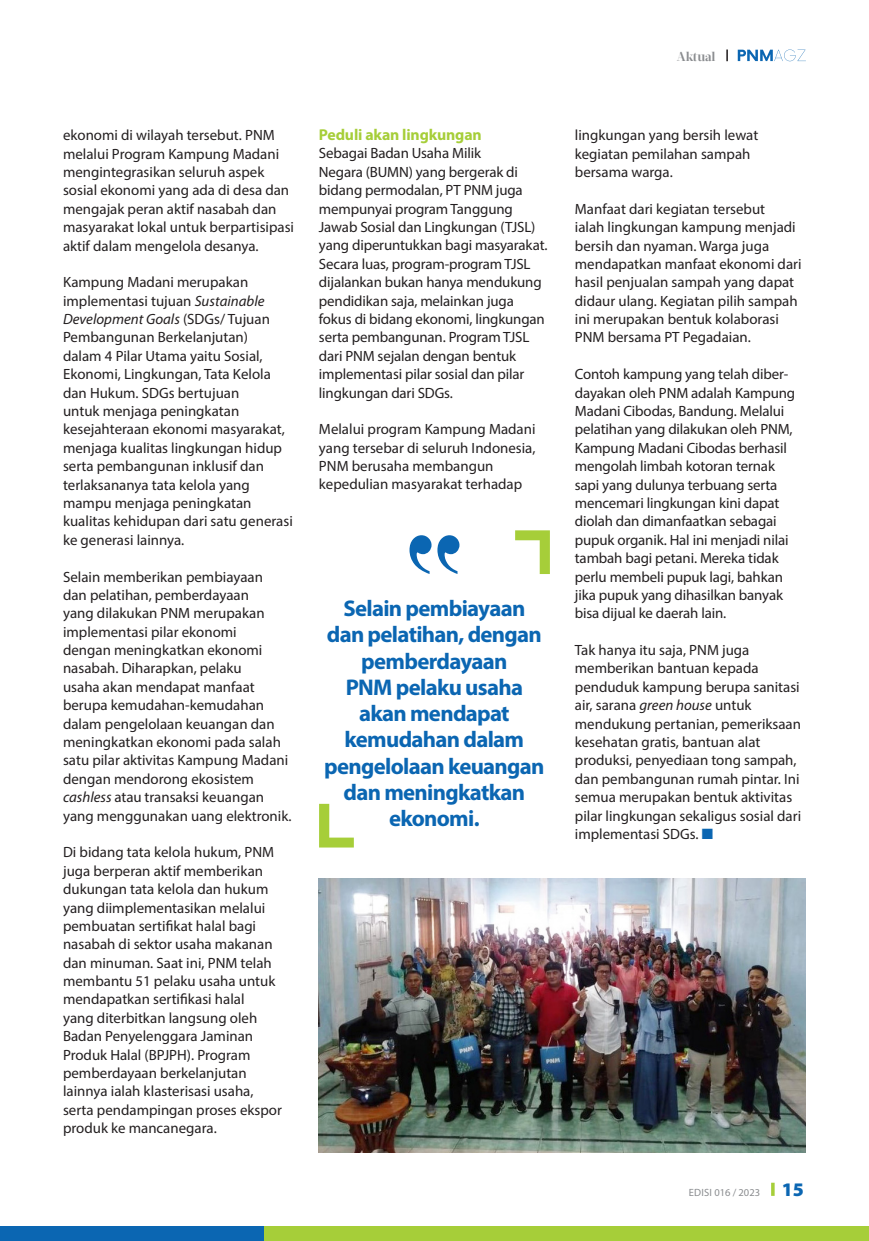
<style>
.page{position:relative;width:869px;height:1241px;background:#fff}
.page>*{position:absolute;margin:0;border:0;box-sizing:border-box;transform-origin:0 0}
.t1{font:700 22.75px/26.2px "Myriad Pro";letter-spacing:-.03em;color:#0b66b2;text-align:center}
.t2{font:900 19.25px "Myriad Pro";color:#0b66b2}
.t3{font:700 15.75px "Myriad Pro";letter-spacing:-.01em;color:#a6ce39}
.t4{font:14.88px/18.4px "Myriad Pro";color:#231f20}
.t5{font:700 12.6px "Acta Display W04";letter-spacing:-.02em;color:#8a8c8f}
.t6{font:10.5px "Myriad Pro";color:#8a8c8f}
.s1{font-style:italic}
.s2{color:#0b66b2}
</style>
<div class="page">
<img style="left:319px;top:878px;width:486px;height:274px">
<svg style="left:409px;top:535px;width:50px;height:39px"></svg>
<svg style="left:319px;top:803px;width:34px;height:44px"></svg>
<svg style="left:515px;top:530px;width:34px;height:44px"></svg>
<div style="left:0;top:1225px;width:264px;height:15px;background:#0b66b2"></div>
<svg style="left:771px;top:1182px;width:3px;height:13px"></svg>
<svg style="left:726px;top:49px;width:1px;height:12px"></svg>
<svg style="left:737px;top:49px;width:68px;height:12px"></svg>
<div style="left:264px;top:1225px;width:604px;height:15px;background:#a6ce39"></div>
<p class="t5" style="left:676px;top:49px;width:40px">Aktual</p>
<p class="t4" style="left:63px;top:126px;width:232px">ekonomi di wilayah tersebut. PNM melalui Program Kampung Madani mengintegrasikan seluruh aspek sosial ekonomi yang ada di desa dan mengajak peran aktif nasabah dan masyarakat lokal untuk berpartisipasi aktif dalam mengelola desanya.</p>
<p class="t4" style="left:63px;top:273px;width:231px">Kampung Madani merupakan implementasi tujuan <span class="s1">Sustainable<br>Development Goals</span> (SDGs/ Tujuan<br>Pembangunan Berkelanjutan)<br>dalam 4 Pilar Utama yaitu Sosial,<br>Ekonomi, Lingkungan, Tata Kelola dan Hukum. SDGs bertujuan<br>untuk menjaga peningkatan kesejahteraan ekonomi masyarakat, menjaga kualitas lingkungan hidup serta pembangunan inklusif dan terlaksananya tata kelola yang mampu menjaga peningkatan kualitas kehidupan dari satu generasi ke generasi lainnya.</p>
<p class="t4" style="left:63px;top:567px;width:230px">Selain memberikan pembiayaan<br>dan pelatihan, pemberdayaan<br>yang dilakukan PNM merupakan implementasi pilar ekonomi<br>dengan meningkatkan ekonomi nasabah. Diharapkan, pelaku<br>usaha akan mendapat manfaat berupa kemudahan-kemudahan dalam pengelolaan keuangan dan meningkatkan ekonomi pada salah satu pilar aktivitas Kampung Madani dengan mendorong ekosistem <span class="s1">cashless</span> atau transaksi keuangan yang menggunakan uang elektronik.</p>
<p class="t4" style="left:63px;top:842px;width:220px">Di bidang tata kelola hukum, PNM juga berperan aktif memberikan dukungan tata kelola dan hukum yang diimplementasikan melalui pembuatan sertifikat halal bagi nasabah di sektor usaha makanan dan minuman. Saat ini, PNM telah membantu 51 pelaku usaha untuk mendapatkan sertifikasi halal<br>yang diterbitkan langsung oleh<br>Badan Penyelenggara Jaminan<br>Produk Halal (BPJPH). Program pemberdayaan berkelanjutan lainnya ialah klasterisasi usaha, serta pendampingan proses ekspor produk ke mancanegara.</p>
<p class="t3" style="left:319px;top:124px;width:164px">Peduli akan lingkungan</p>
<p class="t4" style="left:319px;top:144px;width:230px">Sebagai Badan Usaha Milik<br>Negara (BUMN) yang bergerak di bidang permodalan, PT PNM juga mempunyai program Tanggung<br>Jawab Sosial dan Lingkungan (TJSL) yang diperuntukkan bagi masyarakat.<br>Secara luas, program-program TJSL dijalankan bukan hanya mendukung pendidikan saja, melainkan juga fokus di bidang ekonomi, lingkungan serta pembangunan. Program TJSL dari PNM sejalan dengan bentuk implementasi pilar sosial dan pilar lingkungan dari SDGs.</p>
<p class="t4" style="left:319px;top:420px;width:218px">Melalui program Kampung Madani yang tersebar di seluruh Indonesia,<br>PNM berusaha membangun kepedulian masyarakat terhadap</p>
<p class="t1" style="left:324px;top:594px;width:222px">Selain pembiayaan dan pelatihan, dengan pemberdayaan<br>PNM pelaku usaha akan mendapat kemudahan dalam pengelolaan keuangan dan meningkatkan ekonomi.</p>
<p class="t4" style="left:574px;top:126px;width:185px">lingkungan yang bersih lewat kegiatan pemilahan sampah bersama warga.</p>
<p class="t4" style="left:574px;top:199px;width:228px">Manfaat dari kegiatan tersebut<br>ialah lingkungan kampung menjadi bersih dan nyaman. Warga juga mendapatkan manfaat ekonomi dari hasil penjualan sampah yang dapat didaur ulang. Kegiatan pilih sampah ini merupakan bentuk kolaborasi<br>PNM bersama PT Pegadaian.</p>
<p class="t4" style="left:574px;top:365px;width:222px">Contoh kampung yang telah diber&shy;dayakan oleh PNM adalah Kampung Madani Cibodas, Bandung. Melalui pelatihan yang dilakukan oleh PNM, Kampung Madani Cibodas berhasil mengolah limbah kotoran ternak sapi yang dulunya terbuang serta mencemari lingkungan kini dapat diolah dan dimanfaatkan sebagai pupuk organik. Hal ini menjadi nilai tambah bagi petani. Mereka tidak perlu membeli pupuk lagi, bahkan jika pupuk yang dihasilkan banyak bisa dijual ke daerah lain.</p>
<p class="t4" style="left:574px;top:640px;width:228px">Tak hanya itu saja, PNM juga memberikan bantuan kepada penduduk kampung berupa sanitasi air, sarana <span class="s1">green house</span> untuk mendukung pertanian, pemeriksaan kesehatan gratis, bantuan alat produksi, penyediaan tong sampah, dan pembangunan rumah pintar. Ini semua merupakan bentuk aktivitas pilar lingkungan sekaligus sosial dari implementasi SDGs. <span class="s2">■</span></p>
<p class="t6" style="left:688px;top:1185px;width:73px">EDISI 016 / 2023</p>
<p class="t2" style="left:781px;top:1178px;width:24px">15</p>
</div>
